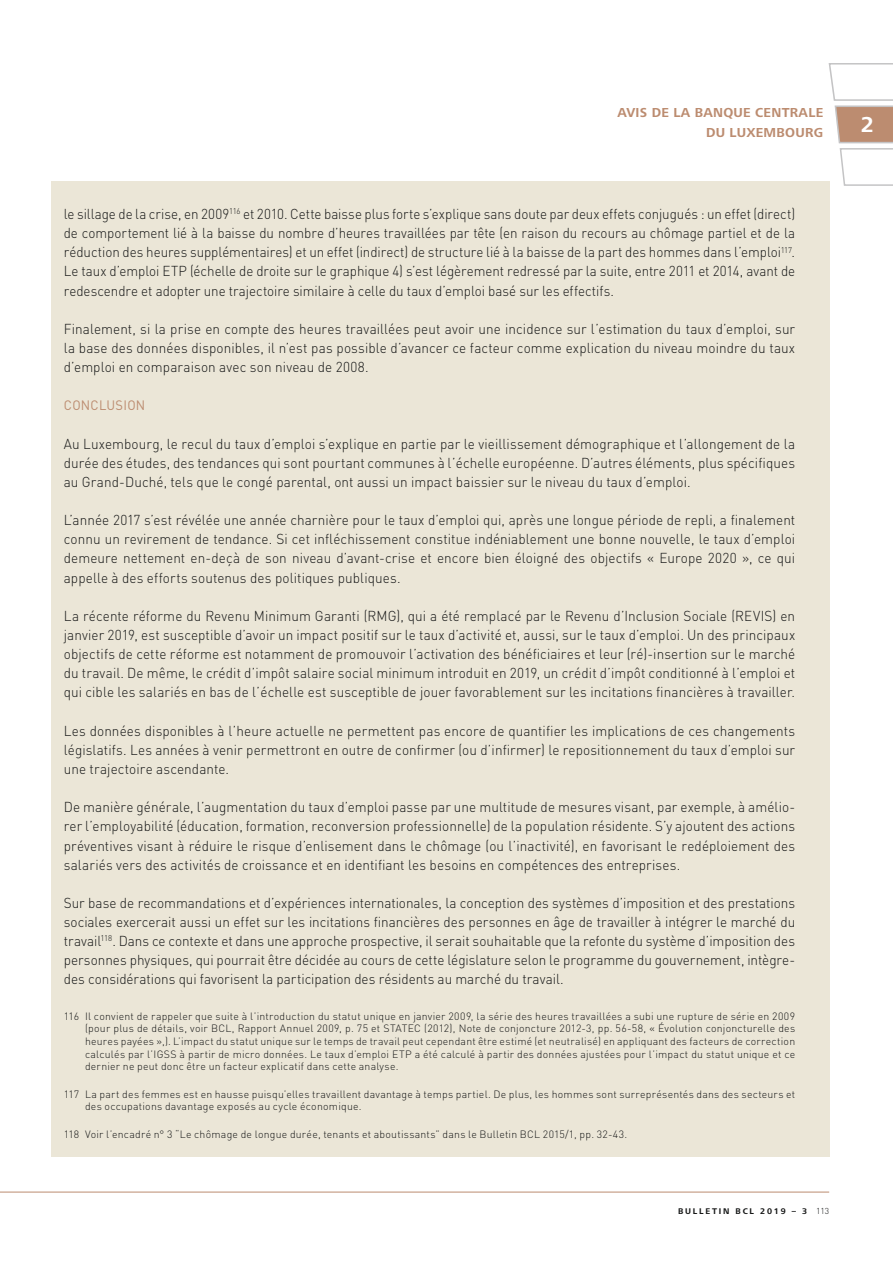
<style>
.page{position:relative;width:893px;height:1263px;background:#fff}
.page>*{position:absolute;margin:0;border:0;box-sizing:border-box;transform-origin:0 0}
.t1{font:700 22.5px "Frutiger Next LTW1 G";color:#fff}
.t2{font:300 14.25px/19.2px "DIN Pro";letter-spacing:.005em;color:#151616;text-align:justify;scale:.95 1}
.t3{font:300 14.25px/19.2px "DIN Pro";letter-spacing:.005em;color:#151616;text-align:justify;scale:.94 1}
.t4{font:700 13.5px/19.5px "Frutiger Next LTW1 G";letter-spacing:.02em;color:#bc8c70;text-align:right}
.t5{font:13.5px "DIN Pro";letter-spacing:.02em;color:#bc8c70;scale:.95 1}
.t6{font:300 10.5px/12.6px "DIN Pro";letter-spacing:.02em;color:#151616;text-align:justify}
.t7{font:700 8.55px "Frutiger Next LTW1 G";letter-spacing:.21em;color:#151616}
.s1{font-family:"DIN Pro";font-weight:300}
</style>
<div class="page">
<hr style="left:0;top:1192px;width:829px;height:1px;background:#bc8c70">
<svg style="left:828px;top:63px;width:65px;height:124px"></svg>
<div style="left:51px;top:181px;width:778px;height:976px;background:#ebe6d7"></div>
<p class="t4" style="left:617px;top:104px;width:207px">AVIS DE LA BANQUE CENTRALE<br>DU LUXEMBOURG</p>
<h1 class="t1" style="left:861px;top:111px;width:15px">2</h1>
<p class="t3" style="left:64px;top:204px;width:780px">le sillage de la crise, en 2009<sup>116</sup> et 2010. Cette baisse plus forte s’explique sans doute par deux effets conjugués : un effet (direct) de comportement lié à la baisse du nombre d’heures travaillées par tête (en raison du recours au chômage partiel et de la réduction des heures supplémentaires) et un effet (indirect) de structure lié à la baisse de la part des hommes dans l’emploi<sup>117</sup>.<br>Le taux d’emploi ETP (échelle de droite sur le graphique 4) s’est légèrement redressé par la suite, entre 2011 et 2014, avant de redescendre et adopter une trajectoire similaire à celle du taux d’emploi basé sur les effectifs.</p>
<p class="t2" style="left:64px;top:318px;width:771px">Finalement, si la prise en compte des heures travaillées peut avoir une incidence sur l’estimation du taux d’emploi, sur la base des données disponibles, il n’est pas possible d’avancer ce facteur comme explication du niveau moindre du taux d’emploi en comparaison avec son niveau de 2008.</p>
<p class="t5" style="left:64px;top:396px;width:87px">CONCLUSION</p>
<p class="t2" style="left:64px;top:433px;width:771px">Au Luxembourg, le recul du taux d’emploi s’explique en partie par le vieillissement démographique et l’allongement de la durée des études, des tendances qui sont pourtant communes à l’échelle européenne. D’autres éléments, plus spécifiques au Grand-Duché, tels que le congé parental, ont aussi un impact baissier sur le niveau du taux d’emploi.</p>
<p class="t2" style="left:64px;top:510px;width:771px">L’année 2017 s’est révélée une année charnière pour le taux d’emploi qui, après une longue période de repli, a finalement connu un revirement de tendance. Si cet infléchissement constitue indéniablement une bonne nouvelle, le taux d’emploi demeure nettement en-deçà de son niveau d’avant-crise et encore bien éloigné des objectifs « Europe 2020 », ce qui appelle à des efforts soutenus des politiques publiques.</p>
<p class="t2" style="left:64px;top:605px;width:771px">La récente réforme du Revenu Minimum Garanti (RMG), qui a été remplacé par le Revenu d’Inclusion Sociale (REVIS) en janvier 2019, est susceptible d’avoir un impact positif sur le taux d’activité et, aussi, sur le taux d’emploi. Un des principaux objectifs de cette réforme est notamment de promouvoir l’activation des bénéficiaires et leur (ré)-insertion sur le marché du travail. De même, le crédit d’impôt salaire social minimum introduit en 2019, un crédit d’impôt conditionné à l’emploi et qui cible les salariés en bas de l’échelle est susceptible de jouer favorablement sur les incitations financières à travailler.</p>
<p class="t2" style="left:64px;top:720px;width:771px">Les données disponibles à l’heure actuelle ne permettent pas encore de quantifier les implications de ces changements législatifs. Les années à venir permettront en outre de confirmer (ou d’infirmer) le repositionnement du taux d’emploi sur une trajectoire ascendante.</p>
<p class="t2" style="left:64px;top:797px;width:771px">De manière générale, l’augmentation du taux d’emploi passe par une multitude de mesures visant, par exemple, à amélio&shy;rer l’employabilité (éducation, formation, reconversion professionnelle) de la population résidente. S’y ajoutent des actions préventives visant à réduire le risque d’enlisement dans le chômage (ou l’inactivité), en favorisant le redéploiement des salariés vers des activités de croissance et en identifiant les besoins en compétences des entreprises.</p>
<p class="t2" style="left:64px;top:892px;width:771px">Sur base de recommandations et d’expériences internationales, la conception des systèmes d’imposition et des prestations sociales exercerait aussi un effet sur les incitations financières des personnes en âge de travailler à intégrer le marché du travail<sup>118</sup>. Dans ce contexte et dans une approche prospective, il serait souhaitable que la refonte du système d’imposition des personnes physiques, qui pourrait être décidée au cours de cette législature selon le programme du gouvernement, intègre&shy;des considérations qui favorisent la participation des résidents au marché du travail.</p>
<p class="t6" style="left:85px;top:1009px;width:712px;text-indent:-21px">116 Il convient de rappeler que suite à l’introduction du statut unique en janvier 2009, la série des heures travaillées a subi une rupture de série en 2009 (pour plus de détails, voir BCL, Rapport Annuel 2009, p. 75 et STATEC (2012), Note de conjoncture 2012-3, pp. 56-58, « Évolution conjoncturelle des heures payées »,). L’impact du statut unique sur le temps de travail peut cependant être estimé (et neutralisé) en appliquant des facteurs de correction calculés par l’IGSS à partir de micro données. Le taux d’emploi ETP a été calculé à partir des données ajustées pour l’impact du statut unique et ce dernier ne peut donc être un facteur explicatif dans cette analyse.</p>
<p class="t6" style="left:85px;top:1087px;width:712px;text-indent:-21px">117 La part des femmes est en hausse puisqu’elles travaillent davantage à temps partiel. De plus, les hommes sont surreprésentés dans des secteurs et des occupations davantage exposés au cycle économique.</p>
<p class="t6" style="left:64px;top:1127px;width:565px">118 Voir l’encadré n° 3 “Le chômage de longue durée, tenants et aboutissants” dans le Bulletin BCL 2015/1, pp. 32-43.</p>
<p class="t7" style="left:678px;top:1206px;width:153px">BULLETIN BCL 2019 – 3 <span class="s1">113</span></p>
</div>
